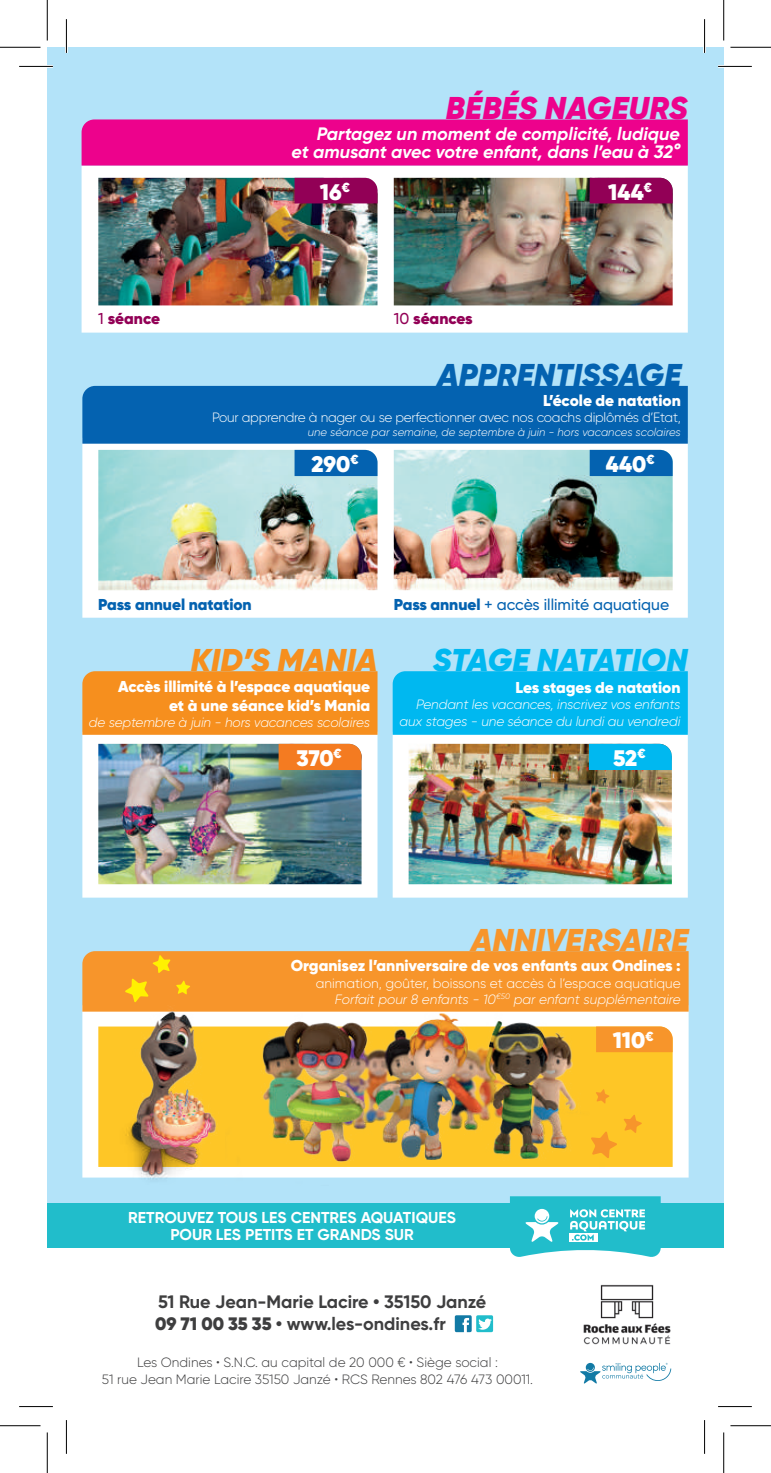
<style>
.page{position:relative;width:771px;height:1473px;background:#fff}
.page>*{position:absolute;margin:0;border:0;box-sizing:border-box;transform-origin:0 0}
.t1{font:italic 900 31.5px "Gilroy";letter-spacing:-.015em;color:#00b8f0}
.t2{font:italic 900 31.5px "Gilroy";letter-spacing:.01em;color:#0462b0}
.t3{font:italic 900 31.5px "Gilroy";letter-spacing:.01em;color:#f7952b}
.t4{font:italic 900 31.5px "Gilroy";letter-spacing:.01em;color:#ed028c}
.t5{font:italic 900 31.5px "Gilroy";letter-spacing:.01em;color:#f68f1e}
.t6{font:900 22.5px "Gilroy";color:#fff}
.t7{font:italic 700 18px/18px "Gilroy";color:#fff;text-align:right}
.t8{font:700 18px/22.1px "Gilroy";color:#3e3e3f}
.t9{font:900 15.75px/18.9px "Gilroy";color:#fff;text-align:right}
.t10{font:700 15.75px/16.9px "Gilroy";color:#fff;text-align:center}
.t11{font:500 15.75px "Gilroy";color:#0462b0}
.t12{font:900 15.75px "Gilroy";color:#0462b0}
.t13{font:900 15.75px "Gilroy";color:#920056}
.t14{font:italic 300 13.5px/16.2px "Gilroy";letter-spacing:-.01em;color:#fff;text-align:right}
.t15{font:300 13.5px/16.2px "Gilroy";color:#3e3e3f;text-align:center}
.t16{font:300 13.5px/16.2px "Gilroy";color:#fff;text-align:right}
.t17{font:300 13.5px "Gilroy";letter-spacing:-.02em;color:#fff}
.t18{font:italic 300 11.25px "Gilroy";color:#fff}
.s1{font-weight:500}
.s2{font-weight:900}
.s3{font-style:italic}
</style>
<div class="page">
<div style="left:47px;top:47px;width:676px;height:1164px;background:#b3e3f9"></div>
<div style="left:82px;top:1005px;width:606px;height:172px;background:#fff"></div>
<div style="left:98px;top:1026px;width:574px;height:140px;background:#fec626"></div>
<div style="left:604px;top:1026px;width:68px;height:26px;background:#f7952b"></div>
<svg style="left:604px;top:1131px;width:13px;height:27px"></svg>
<svg style="left:623px;top:1114px;width:18px;height:19px"></svg>
<svg style="left:604px;top:1088px;width:5px;height:15px"></svg>
<img style="left:107px;top:1011px;width:119px;height:169px">
<img style="left:226px;top:1011px;width:378px;height:167px">
<div style="left:82px;top:951px;width:606px;height:60px;background:#f7952b"></div>
<svg style="left:455px;top:1315px;width:38px;height:16px"></svg>
<svg style="left:580px;top:1362px;width:91px;height:21px"></svg>
<img style="left:583px;top:1284px;width:88px;height:61px">
<div style="left:47px;top:1202px;width:676px;height:45px;background:#21bdcb"></div>
<svg style="left:510px;top:1196px;width:150px;height:61px"></svg>
<div style="left:82px;top:731px;width:295px;height:166px;background:#fff"></div>
<div style="left:82px;top:671px;width:295px;height:63px;background:#f68f1e"></div>
<img style="left:98px;top:743px;width:263px;height:141px">
<div style="left:278px;top:743px;width:83px;height:27px;background:#f47b21"></div>
<div style="left:392px;top:731px;width:295px;height:166px;background:#fff"></div>
<div style="left:392px;top:671px;width:295px;height:63px;background:#00b8f0"></div>
<img style="left:408px;top:743px;width:263px;height:141px">
<div style="left:589px;top:743px;width:82px;height:27px;background:#00b8f0"></div>
<div style="left:82px;top:438px;width:605px;height:179px;background:#fff"></div>
<div style="left:82px;top:386px;width:605px;height:57px;background:#0462b0"></div>
<img style="left:98px;top:450px;width:279px;height:140px">
<img style="left:394px;top:450px;width:278px;height:140px">
<div style="left:589px;top:450px;width:83px;height:26px;background:#0462b0"></div>
<div style="left:294px;top:450px;width:83px;height:26px;background:#0462b0"></div>
<div style="left:82px;top:165px;width:605px;height:167px;background:#fff"></div>
<div style="left:82px;top:119px;width:605px;height:46px;background:#ed028c"></div>
<img style="left:98px;top:178px;width:279px;height:127px">
<img style="left:394px;top:178px;width:278px;height:127px">
<div style="left:294px;top:178px;width:83px;height:25px;background:#920056"></div>
<div style="left:589px;top:178px;width:83px;height:25px;background:#920056"></div>
<hr style="left:19px;top:65px;width:34px;height:3px;background:#fff">
<hr style="left:718px;top:65px;width:33px;height:3px;background:#fff">
<hr style="left:65px;top:19px;width:3px;height:34px;background:#fff">
<hr style="left:703px;top:19px;width:3px;height:34px;background:#fff">
<hr style="left:19px;top:66px;width:34px;height:1px;background:#000">
<hr style="left:718px;top:66px;width:33px;height:1px;background:#000">
<hr style="left:19px;top:1405px;width:34px;height:1px;background:#000">
<hr style="left:718px;top:1405px;width:33px;height:1px;background:#000">
<hr style="left:66px;top:19px;width:1px;height:34px;background:#000">
<hr style="left:66px;top:1419px;width:1px;height:34px;background:#000">
<hr style="left:704px;top:19px;width:1px;height:34px;background:#000">
<hr style="left:704px;top:1419px;width:1px;height:34px;background:#000">
<hr style="left:0;top:47px;width:40px;height:1px;background:#000">
<hr style="left:730px;top:47px;width:41px;height:1px;background:#000">
<hr style="left:0;top:1425px;width:40px;height:1px;background:#000">
<hr style="left:730px;top:1425px;width:41px;height:1px;background:#000">
<hr style="left:47px;top:0;width:1px;height:40px;background:#000">
<hr style="left:47px;top:1432px;width:1px;height:40px;background:#000">
<hr style="left:723px;top:0;width:1px;height:40px;background:#000">
<hr style="left:723px;top:1432px;width:1px;height:40px;background:#000">
<h1 class="t4" style="left:446px;top:88px;width:243px">BÉBÉS NAGEURS</h1>
<p class="t7" style="left:291px;top:125px;width:390px">Partagez un moment de complicité, ludique<br>et amusant avec votre enfant, dans l’eau à 32°</p>
<h2 class="t6" style="left:320px;top:177px;width:32px">16<sup>€</sup></h2>
<h2 class="t6" style="left:608px;top:177px;width:45px">144<sup>€</sup></h2>
<p class="t13" style="left:98px;top:309px;width:63px"><span class="s1">1</span> séance</p>
<p class="t13" style="left:394px;top:309px;width:80px"><span class="s1">10</span> séances</p>
<h1 class="t2" style="left:437px;top:355px;width:245px">APPRENTISSAGE</h1>
<p class="t9" style="left:543px;top:391px;width:139px">L’école de natation</p>
<p class="t17" style="left:212px;top:409px;width:470px">Pour apprendre à nager ou se perfectionner avec nos coachs diplômés d’Etat,</p>
<p class="t18" style="left:308px;top:425px;width:374px">une séance par semaine, de septembre à juin - hors vacances scolaires</p>
<h2 class="t6" style="left:311px;top:450px;width:49px">290<sup>€</sup></h2>
<h2 class="t6" style="left:605px;top:450px;width:50px">440<sup>€</sup></h2>
<p class="t12" style="left:98px;top:594px;width:155px">Pass annuel natation</p>
<p class="t11" style="left:394px;top:594px;width:277px"><span class="s2">Pass annuel</span> + accès illimité aquatique</p>
<h1 class="t5" style="left:191px;top:640px;width:188px">KID’S MANIA</h1>
<h1 class="t1" style="left:433px;top:640px;width:256px">STAGE NATATION</h1>
<p class="t9" style="left:118px;top:676px;width:253px">Accès illimité à l’espace aquatique et à une séance kid’s Mania</p>
<p class="t14" style="left:89px;top:713px;width:283px">de septembre à juin - hors vacances scolaires</p>
<p class="t9" style="left:515px;top:678px;width:166px">Les stages de natation</p>
<p class="t14" style="left:399px;top:696px;width:282px">Pendant les vacances, inscrivez vos enfants aux stages - une séance du lundi au vendredi</p>
<h2 class="t6" style="left:296px;top:743px;width:47px">370<sup>€</sup></h2>
<h2 class="t6" style="left:613px;top:743px;width:34px">52<sup>€</sup></h2>
<h1 class="t3" style="left:471px;top:920px;width:219px">ANNIVERSAIRE</h1>
<p class="t9" style="left:291px;top:956px;width:391px">Organisez l’anniversaire de vos enfants aux Ondines :</p>
<p class="t16" style="left:316px;top:974px;width:366px">animation, goûter, boissons et accès à l’espace aquatique<br><span class="s3">Forfait pour 8 enfants - 10</span><sup>€50</sup> <span class="s3">par enfant supplémentaire</span></p>
<p class="t10" style="left:128px;top:1209px;width:329px">RETROUVEZ TOUS LES CENTRES AQUATIQUES<br>POUR LES PETITS ET GRANDS SUR</p>
<p class="t8" style="left:155px;top:1290px;width:332px">51 Rue Jean-Marie Lacire • 35150 Janzé<br><span class="s2">09 71 00 35 35</span> • www.les-ondines.fr</p>
<p class="t15" style="left:102px;top:1354px;width:433px">Les Ondines • S.N.C. au capital de 20 000 € • Siège social :<br>51 rue Jean Marie Lacire 35150 Janzé • RCS Rennes 802 476 473 00011.</p>
<h2 class="t6" style="left:612px;top:1026px;width:42px">110<sup>€</sup></h2>
</div>
